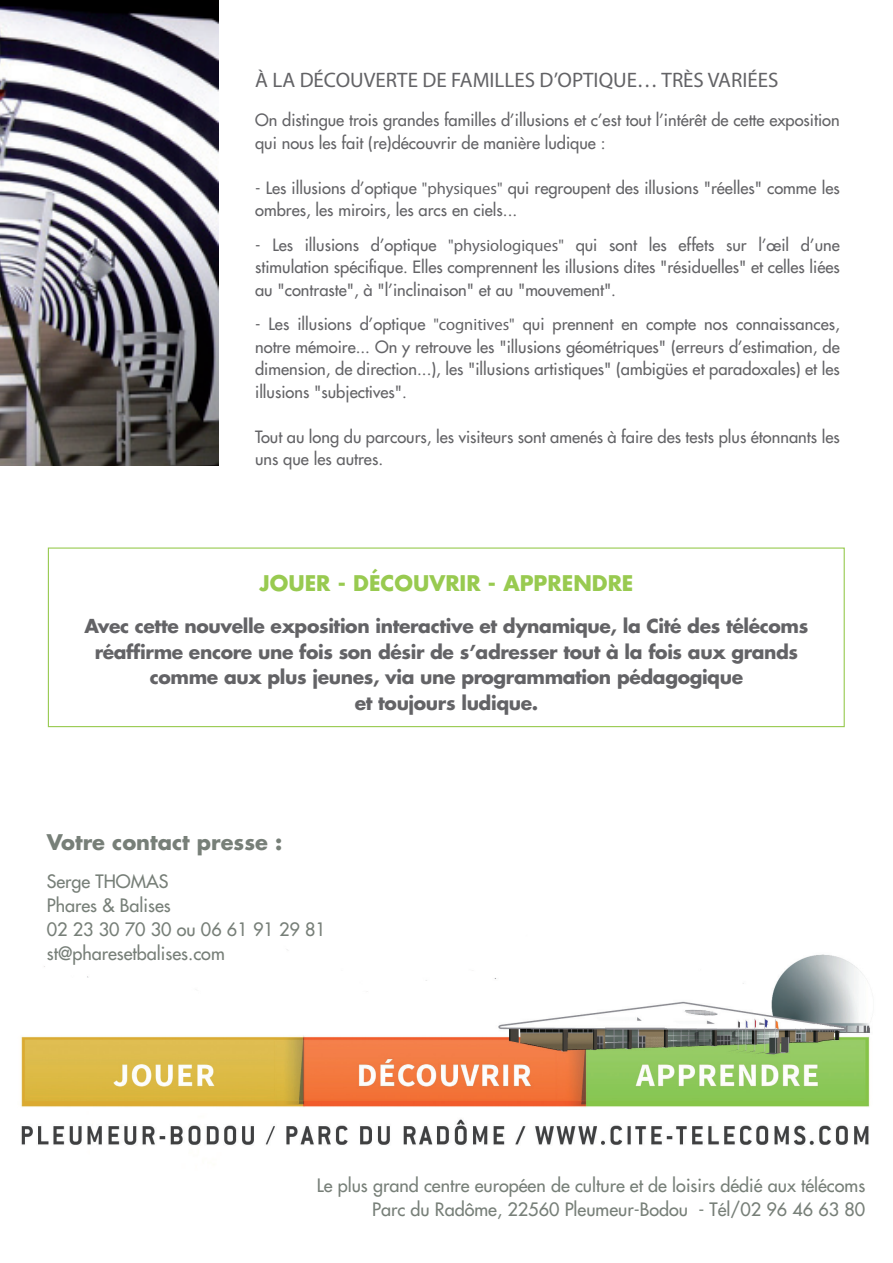
<style>
.page{position:relative;width:893px;height:1263px;background:#fff}
.page>*{position:absolute;margin:0;border:0;box-sizing:border-box;transform-origin:0 0}
.t1{font:21px "Myriad Pro";color:#636366}
.t2{font:700 21px "Futura";color:#98ca50}
.t3{font:700 21px "Futura";color:#777f78}
.t4{font:700 18.75px/25.5px "Futura";letter-spacing:-.02em;color:#636366;text-align:center}
.t5{font:18px/24px "Futura";color:#777f78;text-align:right}
.t6{font:16.5px/22.5px "Futura";color:#636366}
.s1{font-family:"Myriad Pro"}
</style>
<div class="page">
<img style="left:21px;top:949px;width:850px;height:196px">
<div style="left:48px;top:547px;width:797px;height:180px;border:1px solid #98ca50"></div>
<img style="left:0;top:0;width:218px;height:466px">
<p class="t1" style="left:255px;top:67px;width:525px">À LA DÉCOUVERTE DE FAMILLES D’OPTIQUE… TRÈS VARIÉES</p>
<p class="t6" style="left:255px;top:109px;width:586px">On distingue trois grandes familles d’illusions et c’est tout l’intérêt de cette exposition qui nous les fait (re)découvrir de manière ludique :</p>
<p class="t6" style="left:255px;top:176px;width:586px">- Les illusions d’optique <span class="s1">"physiques"</span> qui regroupent des illusions "réelles" comme les ombres, les miroirs, les arcs en ciels...</p>
<p class="t6" style="left:255px;top:233px;width:586px;text-align:justify">- Les illusions d’optique <span class="s1">"physiologiques"</span> qui sont les effets sur l’œil d’une stimulation spécifique. Elles comprennent les illusions dites "résiduelles" et celles liées au "contraste", à "l’inclinaison" et au "mouvement".</p>
<p class="t6" style="left:255px;top:313px;width:586px;text-align:justify">- Les illusions d’optique <span class="s1">"cognitives"</span> qui prennent en compte nos connaissances, notre mémoire... On y retrouve les "illusions géométriques" (erreurs d’estimation, de dimension, de direction...), les "illusions artistiques" (ambigües et paradoxales) et les illusions "subjectives".</p>
<p class="t6" style="left:255px;top:425px;width:586px">Tout au long du parcours, les visiteurs sont amenés à faire des tests plus étonnants les uns que les autres.</p>
<p class="t2" style="left:259px;top:569px;width:375px">JOUER - DÉCOUVRIR - APPRENDRE</p>
<p class="t4" style="left:85px;top:613px;width:725px">Avec cette nouvelle exposition interactive et dynamique, la Cité des télécoms réaffirme encore une fois son désir de s’adresser tout à la fois aux grands comme aux plus jeunes, via une programmation pédagogique<br>et toujours ludique.</p>
<p class="t3" style="left:47px;top:828px;width:237px">Votre contact presse :</p>
<p class="t5" style="left:47px;top:869px;width:281px;text-align:left">Serge THOMAS<br>Phares &amp; Balises<br>02 23 30 70 30 ou 06 61 91 29 81 st@pharesetbalises.com</p>
<p class="t5" style="left:317px;top:1173px;width:550px">Le plus grand centre européen de culture et de loisirs dédié aux télécoms<br>Parc du Radôme, 22560 Pleumeur-Bodou - Tél/02 96 46 63 80</p>
</div>
